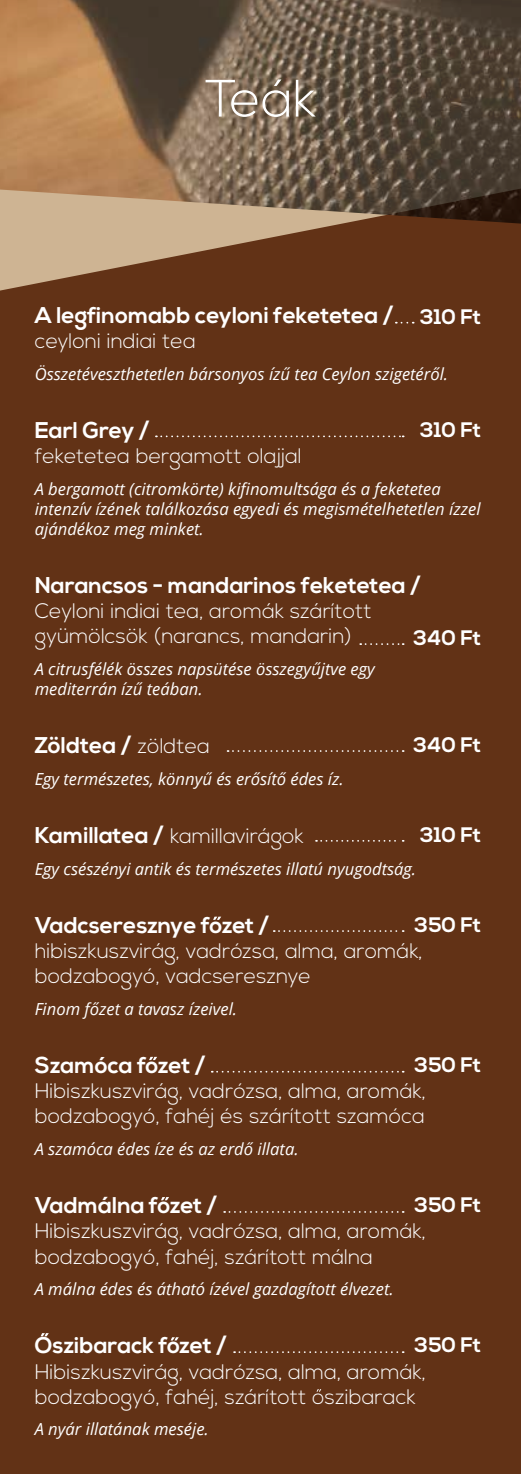
<style>
.page{position:relative;width:521px;height:1474px;background:#fff}
.page>*{position:absolute;margin:0;border:0;box-sizing:border-box;transform-origin:0 0}
.t1{font:300 52.5px "Nexa";color:#fff}
.t2{font:700 22.75px "Nexa";color:#fff}
.t3{font:300 21px/25.2px "Nexa";color:#fff}
.t4{font:700 21px "Nexa";color:#fff}
.t5{font:italic 16.62px/19.9px "Open Sans";color:#fff}
.s1{font-weight:300;font-size:21px}
.s2{font-weight:700;font-size:22.75px}
</style>
<div class="page">
<div style="left:0;top:0;width:521px;height:1473px;background:#623216"></div>
<svg style="left:0;top:224px;width:340px;height:66px;fill:#ceb493"></svg>
<img style="left:0;top:0;width:521px;height:224px">
<svg style="left:156px;top:435px;width:248px;height:2px"></svg>
<svg style="left:360px;top:643px;width:44px;height:2px"></svg>
<svg style="left:228px;top:750px;width:176px;height:2px"></svg>
<svg style="left:316px;top:840px;width:88px;height:1px"></svg>
<svg style="left:274px;top:930px;width:130px;height:2px"></svg>
<svg style="left:213px;top:916px;width:8px;height:3px"></svg>
<svg style="left:212px;top:1070px;width:192px;height:2px"></svg>
<svg style="left:149px;top:1056px;width:8px;height:4px"></svg>
<svg style="left:224px;top:1211px;width:180px;height:1px"></svg>
<svg style="left:161px;top:1197px;width:8px;height:3px"></svg>
<svg style="left:234px;top:1351px;width:170px;height:1px"></svg>
<svg style="left:171px;top:1337px;width:8px;height:3px"></svg>
<svg style="left:41px;top:1333px;width:8px;height:3px"></svg>
<h1 class="t1" style="left:205px;top:68px;width:112px">Teák</h1>
<h2 class="t2" style="left:35px;top:302px;width:360px">A legfinomabb ceyloni feketetea /</h2>
<p class="t3" style="left:35px;top:329px;width:163px">ceyloni indiai tea</p>
<p class="t5" style="left:35px;top:363px;width:415px">Összetéveszthetetlen bársonyos ízű tea Ceylon szigetéről.</p>
<h2 class="t2" style="left:35px;top:417px;width:116px">Earl Grey /</h2>
<p class="t3" style="left:35px;top:444px;width:269px">feketetea bergamott olajjal</p>
<p class="t5" style="left:35px;top:478px;width:447px">A bergamott (citromkörte) kifinomultsága és a feketetea intenzív ízének találkozása egyedi és megismételhetetlen ízzel ajándékoz meg minket.</p>
<h2 class="t2" style="left:35px;top:572px;width:387px">Narancsos - mandarinos feketetea /</h2>
<p class="t3" style="left:35px;top:599px;width:338px">Ceyloni indiai tea, aromák szárított gyümölcsök (narancs, mandarin)</p>
<p class="t5" style="left:35px;top:658px;width:342px">A citrusfélék összes napsütése összegyűjtve egy mediterrán ízű teában.</p>
<p class="t4" style="left:420px;top:304px;width:63px">310 Ft</p>
<p class="t4" style="left:420px;top:417px;width:63px">310 Ft</p>
<p class="t4" style="left:413px;top:625px;width:69px">340 Ft</p>
<p class="t4" style="left:413px;top:732px;width:69px">340 Ft</p>
<h2 class="t2" style="left:35px;top:732px;width:177px">Zöldtea / <span class="s1">zöldtea</span></h2>
<p class="t5" style="left:35px;top:768px;width:310px">Egy természetes, könnyű és erősítő édes íz.</p>
<p class="t3" style="left:35px;top:824px;width:270px"><span class="s2">Kamillatea /</span> kamillavirágok</p>
<p class="t5" style="left:35px;top:858px;width:383px">Egy csészényi antik és természetes illatú nyugodtság.</p>
<p class="t4" style="left:420px;top:822px;width:63px">310 Ft</p>
<p class="t4" style="left:415px;top:912px;width:68px">350 Ft</p>
<h2 class="t2" style="left:35px;top:911px;width:236px">Vadcseresznye fozet /</h2>
<p class="t3" style="left:35px;top:939px;width:389px">hibiszkuszvirág, vadrózsa, alma, aromák, bodzabogyó, vadcseresznye</p>
<p class="t5" style="left:35px;top:998px;width:204px">Finom főzet a tavasz ízeivel.</p>
<p class="t4" style="left:415px;top:1052px;width:68px">350 Ft</p>
<h2 class="t2" style="left:35px;top:1052px;width:172px">Szamóca fozet /</h2>
<p class="t3" style="left:35px;top:1079px;width:393px">Hibiszkuszvirág, vadrózsa, alma, aromák, bodzabogyó, fahéj és szárított szamóca</p>
<p class="t5" style="left:35px;top:1138px;width:265px">A szamóca édes íze és az erdő illata.</p>
<p class="t4" style="left:415px;top:1192px;width:68px">350 Ft</p>
<h2 class="t2" style="left:35px;top:1192px;width:184px">Vadmálna fozet /</h2>
<p class="t3" style="left:35px;top:1219px;width:393px">Hibiszkuszvirág, vadrózsa, alma, aromák, bodzabogyó, fahéj, szárított málna</p>
<p class="t5" style="left:35px;top:1278px;width:360px">A málna édes és átható ízével gazdagított élvezet.</p>
<p class="t4" style="left:415px;top:1332px;width:68px">350 Ft</p>
<h2 class="t2" style="left:35px;top:1332px;width:194px">Oszibarack fozet /</h2>
<p class="t3" style="left:35px;top:1359px;width:393px">Hibiszkuszvirág, vadrózsa, alma, aromák, bodzabogyó, fahéj, szárított oszibarack</p>
<p class="t5" style="left:35px;top:1418px;width:176px">A nyár illatának meséje.</p>
</div>
